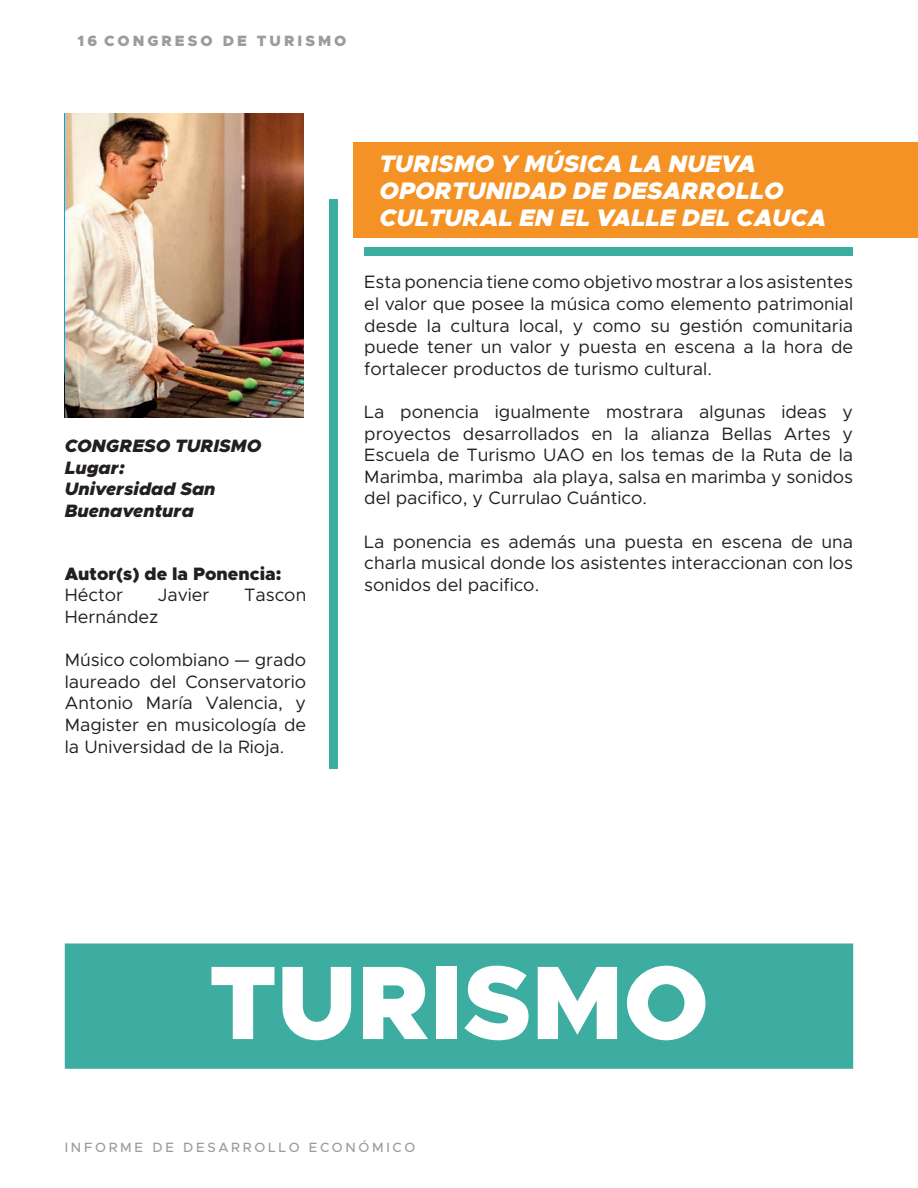
<style>
.page{position:relative;width:918px;height:1188px;background:#fff}
.page>*{position:absolute;margin:0;border:0;box-sizing:border-box;transform-origin:0 0}
.t1{font:900 105px "Metropolis";color:#fff}
.t2{font:italic 900 24px/27px "Metropolis";color:#fff}
.t3{font:18px/21.6px "Metropolis";color:#231f20;text-align:justify}
.t4{font:italic 900 18px/21.6px "Metropolis";color:#231f20}
.t5{font:900 18px "Metropolis";color:#231f20}
.t6{font:900 15px "Metropolis";letter-spacing:.2em;color:#9a9c9e}
.t7{font:500 13.5px "Metropolis";letter-spacing:.2em;color:#9a9c9e}
</style>
<div class="page">
<div style="left:364px;top:247px;width:488px;height:9px;background:#3cada0"></div>
<div style="left:329px;top:199px;width:9px;height:570px;background:#3cada0"></div>
<div style="left:65px;top:943px;width:788px;height:126px;background:#3cada0;border:2px solid #3cada0"></div>
<div style="left:353px;top:142px;width:565px;height:96px;background:#f59225"></div>
<img style="left:66px;top:114px;width:238px;height:303px">
<p class="t6" style="left:78px;top:32px;width:270px">16 CONGRESO DE TURISMO</p>
<p class="t4" style="left:65px;top:435px;width:198px">CONGRESO TURISMO<br>Lugar:<br>Universidad San<br>Buenaventura</p>
<p class="t5" style="left:65px;top:562px;width:218px">Autor(s) de la Ponencia:</p>
<p class="t3" style="left:65px;top:584px;width:60px">Héctor</p>
<p class="t3" style="left:158px;top:584px;width:53px">Javier</p>
<p class="t3" style="left:244px;top:584px;width:64px">Tascon</p>
<p class="t3" style="left:65px;top:606px;width:95px">Hernández</p>
<p class="t3" style="left:65px;top:649px;width:243px">Músico colombiano — grado laureado del Conservatorio Antonio María Valencia, y Magister en musicología de la Universidad de la Rioja.</p>
<h2 class="t2" style="left:379px;top:150px;width:448px">TURISMO Y MÚSICA LA NUEVA<br>OPORTUNIDAD DE DESARROLLO<br>CULTURAL EN EL VALLE DEL CAUCA</h2>
<p class="t3" style="left:364px;top:271px;width:490px">Esta ponencia tiene como objetivo mostrar a los asistentes el valor que posee la música como elemento patrimonial desde la cultura local, y como su gestión comunitaria puede tener un valor y puesta en escena a la hora de fortalecer productos de turismo cultural.</p>
<p class="t3" style="left:364px;top:401px;width:490px">La ponencia igualmente mostrara algunas ideas y proyectos desarrollados en la alianza Bellas Artes y Escuela de Turismo UAO en los temas de la Ruta de la Marimba, marimba ala playa, salsa en marimba y sonidos del pacifico, y Currulao Cuántico.</p>
<p class="t3" style="left:364px;top:531px;width:490px">La ponencia es además una puesta en escena de una charla musical donde los asistentes interaccionan con los sonidos del pacifico.</p>
<h1 class="t1" style="left:209px;top:935px;width:501px">TURISMO</h1>
<p class="t7" style="left:65px;top:1139px;width:352px">INFORME DE DESARROLLO ECONÓMICO</p>
</div>
